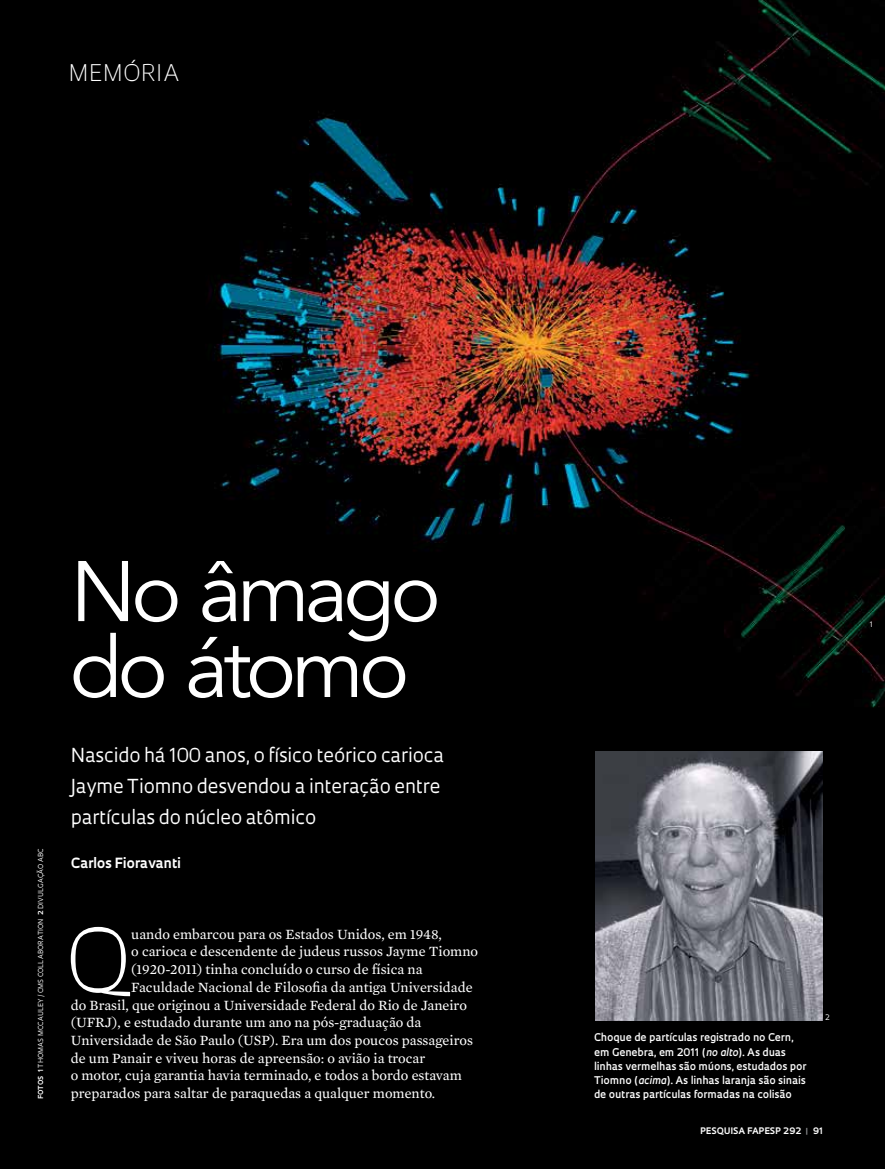
<style>
.page{position:relative;width:885px;height:1169px;background:#fff}
.page>*{position:absolute;margin:0;border:0;box-sizing:border-box;transform-origin:0 0}
.t1{font:84.9px/75.9px "Avenir";letter-spacing:-.06em;color:#fff}
.t2{font:300 84.9px "Oculum";color:#fff}
.t3{font:300 22.35px "Oculum";letter-spacing:.03em;color:#fff}
.t4{font:18.75px/30.9px "Oculum";letter-spacing:-.01em;color:#fff}
.t5{font:14.4px "Mercury Text G2";color:#fff}
.t6{font:700 13.65px "Oculum";letter-spacing:-.005em;color:#fff}
.t7{font:600 10.35px/14.1px "Oculum";color:#fff}
.t8{font:700 8.7px "Oculum";letter-spacing:.015em;color:#fff}
.t9{font:7.35px "Oculum";color:#fff}
.t10{font:6.75px "Oculum";letter-spacing:.02em;color:#fff}
.t11{font:700 6.75px "Oculum";letter-spacing:.005em;color:#fff}
.s1{font-weight:700}
.s2{font-style:italic}
.s3{color:#939598}
</style>
<div class="page">
<img style="left:0;top:0;width:885px;height:1168px">
<img style="left:596px;top:751px;width:227px;height:269px">
<h2 class="t3" style="left:69px;top:58px;width:112px">MEMÓRIA</h2>
<p class="t10" style="left:36px;top:1072px;width:226px;rotate:-90deg"><span class="s1">1</span> THOMAS MCCAULEY/CMS COLLABORATION <span class="s1">2</span> DIVULGAÇÃO ABC</p>
<p class="t11" style="left:36px;top:1098px;width:24px;rotate:-90deg">FOTOS</p>
<h1 class="t1" style="left:70px;top:556px;width:372px">No âmago do átomo</h1>
<h3 class="t4" style="left:71px;top:738px;width:375px">Nascido há 100 anos, o físico teórico carioca<br>Jayme Tiomno desvendou a interação entre partículas do núcleo atômico</h3>
<p class="t6" style="left:71px;top:853px;width:111px">Carlos Fioravanti</p>
<h1 class="t2" style="left:66px;top:902px;width:67px">Q</h1>
<p class="t5" style="left:131px;top:923px;width:312px">uando embarcou para os Estados Unidos, em 1948,</p>
<p class="t5" style="left:131px;top:941px;width:348px">o carioca e descendente de judeus russos Jayme Tiomno</p>
<p class="t5" style="left:131px;top:959px;width:293px">(1920-2011) tinha concluído o curso de física na</p>
<p class="t5" style="left:131px;top:976px;width:343px">Faculdade Nacional de Filosofia da antiga Universidade</p>
<p class="t5" style="left:71px;top:994px;width:398px">do Brasil, que originou a Universidade Federal do Rio de Janeiro</p>
<p class="t5" style="left:71px;top:1012px;width:352px">(UFRJ), e estudado durante um ano na pós-graduação da</p>
<p class="t5" style="left:71px;top:1029px;width:404px">Universidade de São Paulo (USP). Era um dos poucos passageiros</p>
<p class="t5" style="left:71px;top:1047px;width:356px">de um Panair e viveu horas de apreensão: o avião ia trocar</p>
<p class="t5" style="left:71px;top:1065px;width:393px">o motor, cuja garantia havia terminado, e todos a bordo estavam</p>
<p class="t5" style="left:71px;top:1082px;width:366px">preparados para saltar de paraquedas a qualquer momento.</p>
<p class="t9" style="left:870px;top:619px;width:5px">1</p>
<p class="t7" style="left:594px;top:1030px;width:214px">Choque de partículas registrado no Cern, em Genebra, em 2011 (<span class="s2">no alto</span>). As duas linhas vermelhas são múons, estudados por Tiomno (<span class="s2">acima</span>). As linhas laranja são sinais</p>
<p class="t7" style="left:594px;top:1086px;width:199px">de outras partículas formadas na colisão</p>
<p class="t9" style="left:825px;top:1012px;width:6px">2</p>
<p class="t8" style="left:700px;top:1124px;width:124px">PESQUISA FAPESP 292 <span class="s3">|</span> 91</p>
</div>
